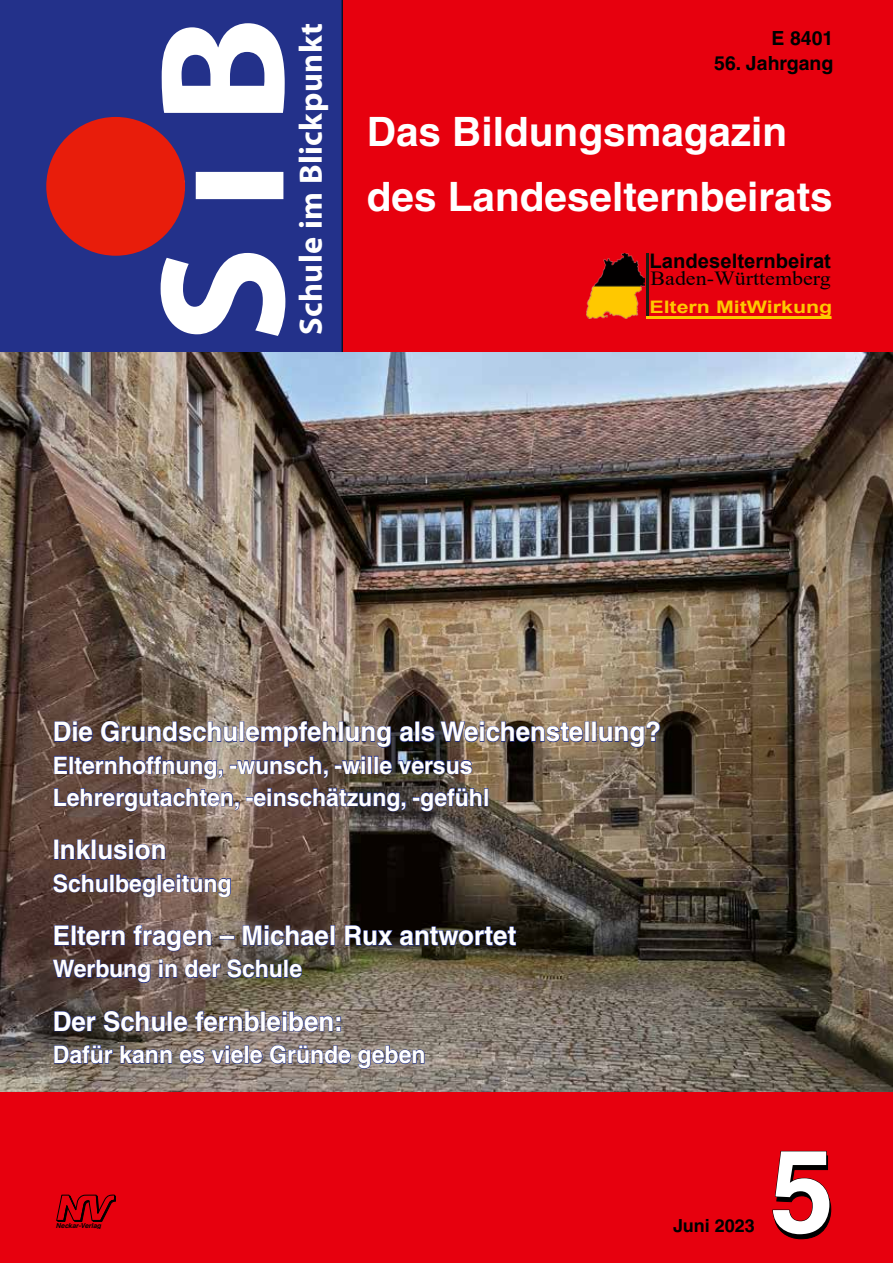
<style>
.page{position:relative;width:893px;height:1263px;background:#e7000e}
.page>*{position:absolute;margin:0;border:0;box-sizing:border-box;transform-origin:0 0}
.t1{font:700 179.25px "Myriad Pro";color:#fff}
.t2{font:700 115.5px "Helvetica";color:#fff}
.t3{font:700 40.5px/65.2px "Helvetica";color:#fff}
.t4{font:700 32.4px "Myriad Pro";letter-spacing:.015em;color:#fff}
.t5{font:700 27px "Helvetica";color:#fff;scale:.96 1}
.t6{font:700 24px/32.2px "Helvetica";color:#fff;scale:.96 1}
.t7{font:700 20.1px "Arial";color:#000}
.t8{font:20.1px "Times New Roman";color:#000;scale:1.1 1}
.t9{font:700 19.5px "Helvetica";color:#000}
.t10{font:700 18px "Helvetica";color:#000}
.t11{font:700 17.25px "Arial";color:#fec800;scale:1.24 1}
.t12{font:italic 700 6.75px "Helvetica";color:#000}
</style>
<div class="page">
<svg style="left:56px;top:1195px;width:60px;height:27px"></svg>
<svg style="left:772px;top:1151px;width:59px;height:88px"></svg>
<div style="left:0;top:0;width:343px;height:352px;background:#23318a"></div>
<div style="left:46px;top:117px;width:139px;height:139px;background:#e81d0b;border-radius:50%"></div>
<img style="left:0;top:352px;width:893px;height:739px">
<svg style="left:54px;top:721px;width:39px;height:21px"></svg>
<svg style="left:101px;top:721px;width:136px;height:21px;background:#5b525b"></svg>
<div style="left:240px;top:721px;width:4px;height:21px;border:1px solid #23318a"></div>
<svg style="left:245px;top:721px;width:91px;height:27px;background:#5e5059"></svg>
<div style="left:339px;top:721px;width:4px;height:21px;border:1px solid #23318a"></div>
<svg style="left:346px;top:726px;width:45px;height:22px"></svg>
<svg style="left:399px;top:726px;width:15px;height:16px"></svg>
<div style="left:415px;top:721px;width:5px;height:21px;border:1px solid #23318a"></div>
<img style="left:421px;top:716px;width:162px;height:30px">
<div style="left:585px;top:721px;width:4px;height:21px;border:1px solid #23318a"></div>
<div style="left:592px;top:721px;width:4px;height:21px;border:1px solid #23318a"></div>
<svg style="left:599px;top:721px;width:61px;height:27px;background:#716563"></svg>
<svg style="left:54px;top:755px;width:14px;height:19px"></svg>
<div style="left:69px;top:756px;width:4px;height:18px;border:1px solid #23318a"></div>
<svg style="left:74px;top:755px;width:149px;height:24px;background:#60525d"></svg>
<svg style="left:230px;top:755px;width:98px;height:23px;background:#63545d"></svg>
<svg style="left:335px;top:756px;width:30px;height:22px"></svg>
<div style="left:368px;top:756px;width:4px;height:18px;border:1px solid #23318a"></div>
<div style="left:374px;top:756px;width:4px;height:18px;border:1px solid #23318a"></div>
<svg style="left:379px;top:760px;width:13px;height:15px"></svg>
<svg style="left:398px;top:760px;width:74px;height:16px"></svg>
<svg style="left:54px;top:788px;width:186px;height:24px;background:#655661"></svg>
<svg style="left:246px;top:787px;width:160px;height:25px;background:#4b404e"></svg>
<svg style="left:413px;top:787px;width:69px;height:25px;background:#494450"></svg>
<div style="left:484px;top:788px;width:4px;height:18px;border:1px solid #23318a"></div>
<div style="left:54px;top:839px;width:5px;height:21px;border:1px solid #23318a"></div>
<svg style="left:61px;top:839px;width:31px;height:21px"></svg>
<div style="left:92px;top:839px;width:4px;height:21px;border:1px solid #23318a"></div>
<svg style="left:98px;top:839px;width:68px;height:21px"></svg>
<svg style="left:53px;top:873px;width:55px;height:20px"></svg>
<div style="left:110px;top:874px;width:4px;height:18px;border:1px solid #23318a"></div>
<svg style="left:116px;top:873px;width:40px;height:24px"></svg>
<div style="left:157px;top:874px;width:4px;height:18px;border:1px solid #23318a"></div>
<svg style="left:162px;top:874px;width:69px;height:23px;background:#70606a"></svg>
<div style="left:219px;top:936px;width:16px;height:3px;border:1px solid #23318a"></div>
<svg style="left:242px;top:921px;width:87px;height:27px;background:#483f4d"></svg>
<div style="left:330px;top:925px;width:5px;height:20px;border:1px solid #23318a"></div>
<svg style="left:345px;top:925px;width:48px;height:21px"></svg>
<svg style="left:400px;top:926px;width:116px;height:23px;background:#21222e"></svg>
<svg style="left:52px;top:925px;width:169px;height:58px;background:#584852"></svg>
<svg style="left:227px;top:959px;width:55px;height:19px"></svg>
<div style="left:284px;top:960px;width:4px;height:18px;border:1px solid #23318a"></div>
<svg style="left:289px;top:963px;width:13px;height:15px"></svg>
<svg style="left:54px;top:1011px;width:42px;height:21px"></svg>
<svg style="left:103px;top:1010px;width:62px;height:22px"></svg>
<div style="left:168px;top:1011px;width:4px;height:20px;border:1px solid #23318a"></div>
<svg style="left:173px;top:1015px;width:15px;height:17px"></svg>
<svg style="left:195px;top:1010px;width:65px;height:22px"></svg>
<div style="left:261px;top:1011px;width:4px;height:20px;border:1px solid #23318a"></div>
<svg style="left:266px;top:1011px;width:75px;height:21px;background:#746e7e"></svg>
<svg style="left:54px;top:1045px;width:59px;height:19px"></svg>
<svg style="left:120px;top:1045px;width:52px;height:19px"></svg>
<svg style="left:179px;top:1049px;width:26px;height:15px"></svg>
<svg style="left:211px;top:1045px;width:33px;height:20px"></svg>
<div style="left:245px;top:1045px;width:4px;height:18px;border:1px solid #23318a"></div>
<svg style="left:250px;top:1049px;width:13px;height:15px"></svg>
<svg style="left:269px;top:1045px;width:82px;height:19px;background:#736e82"></svg>
<svg style="left:358px;top:1045px;width:67px;height:24px;background:#7a7684"></svg>
<img style="left:587px;top:253px;width:57px;height:66px">
<hr style="left:647px;top:253px;width:2px;height:64px;background:#1d1d14">
<div style="left:646px;top:316px;width:185px;height:3px;border:1px solid #ffca00"></div>
<h1 class="t1" style="left:106px;top:343px;width:328px;rotate:-90deg">S i B</h1>
<h3 class="t4" style="left:290px;top:335px;width:313px;rotate:-90deg">Schule im Blickpunkt</h3>
<p class="t9" style="left:772px;top:26px;width:63px">E 8401</p>
<p class="t9" style="left:714px;top:51px;width:121px">56. Jahrgang</p>
<h3 class="t3" style="left:367px;top:99px;width:467px">Das Bildungsmagazin des Landeselternbeirats</h3>
<p class="t7" style="left:649px;top:246px;width:183px">Landeselternbeirat</p>
<p class="t8" style="left:651px;top:264px;width:165px">Baden-Württemberg</p>
<p class="t11" style="left:649px;top:295px;width:149px">Eltern MitWirkung</p>
<p class="t5" style="left:53px;top:715px;width:635px">Die Grundschulempfehlung als Weichenstellung?</p>
<p class="t6" style="left:53px;top:749px;width:456px">Elternhoffnung, -wunsch, -wille versus<br>Lehrergutachten, -einschätzung, -gefühl</p>
<p class="t5" style="left:53px;top:833px;width:120px">Inklusion</p>
<p class="t6" style="left:53px;top:867px;width:188px">Schulbegleitung</p>
<p class="t5" style="left:53px;top:919px;width:484px">Eltern fragen – Michael Rux antwortet</p>
<p class="t6" style="left:53px;top:952px;width:261px">Werbung in der Schule</p>
<p class="t5" style="left:53px;top:1005px;width:304px">Der Schule fernbleiben:</p>
<p class="t6" style="left:53px;top:1038px;width:390px">Dafür kann es viele Gründe geben</p>
<p class="t12" style="left:56px;top:1221px;width:47px">Neckar-Verlag</p>
<p class="t10" style="left:673px;top:1215px;width:83px">Juni 2023</p>
<h2 class="t2" style="left:770px;top:1121px;width:66px">5</h2>
</div>
